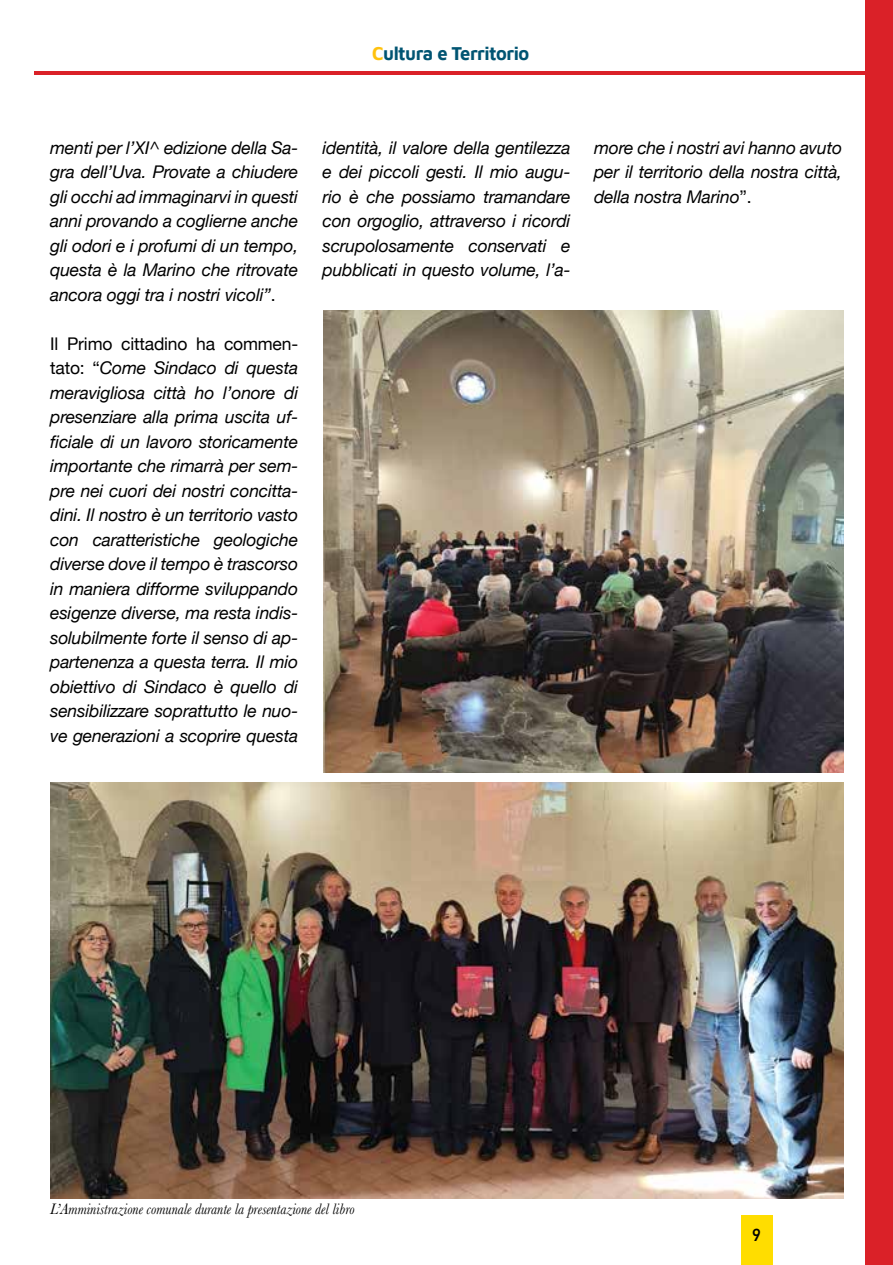
<style>
.page{position:relative;width:893px;height:1265px;background:#fff}
.page>*{position:absolute;margin:0;border:0;box-sizing:border-box;transform-origin:0 0}
.t1{font:700 19.25px "Maven Pro";letter-spacing:-.03em;color:#005472;scale:.95 1}
.t2{font:italic 17.5px/24.5px "Helvetica Neue";letter-spacing:-.01em;color:#000;text-align:justify}
.t3{font:700 17.5px "DIN Alternate";color:#000}
.t4{font:italic 15.75px "Baskerville";color:#000;scale:.91 1}
.s1{color:#ffc20e}
.s2{font-style:normal}
</style>
<div class="page">
<div style="left:866px;top:0;width:27px;height:1265px;background:#da2128"></div>
<hr style="left:35px;top:71px;width:858px;height:3px;background:#da2128">
<div style="left:741px;top:1215px;width:31px;height:50px;background:#fd0"></div>
<img style="left:50px;top:782px;width:793px;height:416px">
<img style="left:324px;top:310px;width:519px;height:462px">
<p class="t1" style="left:372px;top:40px;width:167px"><span class="s1">C</span>ultura e Territorio</p>
<p class="t2" style="left:50px;top:135px;width:250px">menti per l’XI^ edizione della Sa&shy;gra dell’Uva. Provate a chiudere gli occhi ad immaginarvi in questi anni provando a coglierne anche gli odori e i profumi di un tempo, questa è la Marino che ritrovate ancora oggi tra i nostri vicoli”<span class="s2">.</span></p>
<p class="t2" style="left:50px;top:331px;width:250px"><span class="s2">Il Primo cittadino ha commen&shy;tato: “</span>Come Sindaco di questa meravigliosa città ho l’onore di presenziare alla prima uscita uf&shy;ficiale di un lavoro storicamente importante che rimarrà per sem&shy;pre nei cuori dei nostri concitta&shy;dini. Il nostro è un territorio vasto con caratteristiche geologiche diverse dove il tempo è trascorso in maniera difforme sviluppando esigenze diverse, ma resta indis&shy;solubilmente forte il senso di ap&shy;partenenza a questa terra. Il mio obiettivo di Sindaco è quello di sensibilizzare soprattutto le nuo&shy;ve generazioni a scoprire questa</p>
<p class="t2" style="left:322px;top:135px;width:250px">identità, il valore della gentilezza e dei piccoli gesti. Il mio augu&shy;rio è che possiamo tramandare con orgoglio, attraverso i ricordi scrupolosamente conservati e pubblicati in questo volume, l’a-</p>
<p class="t2" style="left:594px;top:135px;width:250px">more che i nostri avi hanno avuto per il territorio della nostra città, della nostra Marino<span class="s2">”.</span></p>
<p class="t4" style="left:50px;top:1199px;width:336px">L’Amministrazione comunale durante la presentazione del libro</p>
<p class="t3" style="left:752px;top:1222px;width:10px">9</p>
</div>
